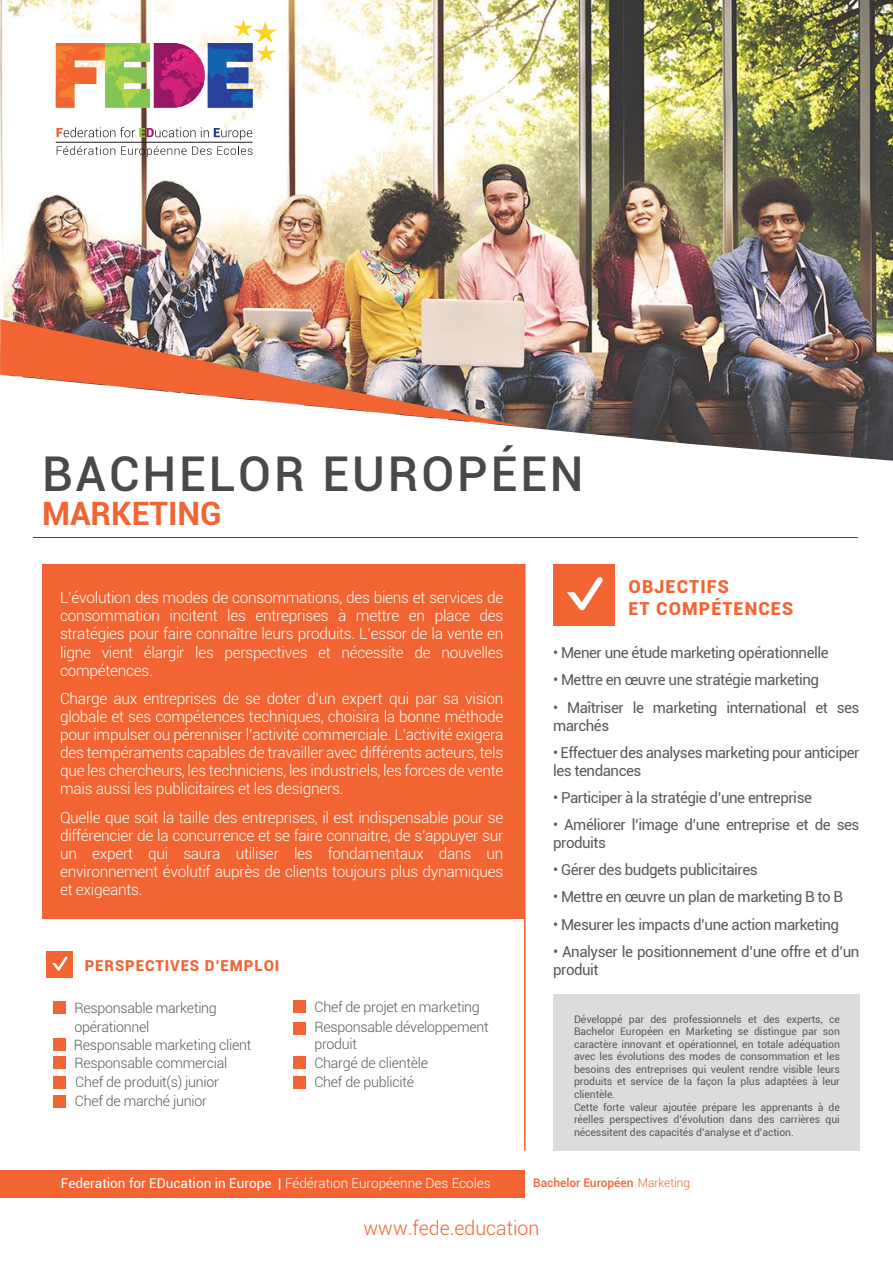
<style>
.page{position:relative;width:893px;height:1263px;background:#fff}
.page>*{position:absolute;margin:0;border:0;box-sizing:border-box;transform-origin:0 0}
.t1{font:500 48px "Roboto";letter-spacing:.06em;color:#484a4a}
.t2{font:700 32.25px "Roboto";color:#f26432}
.t3{font:300 19.5px "Roboto";color:#f26432}
.t4{font:900 17.85px/21.5px "Roboto";letter-spacing:.06em;color:#f26432}
.t5{font:300 15.45px/18px "Roboto";letter-spacing:-.02em;color:#fff;text-align:justify}
.t6{font:15.15px/18.1px "Roboto";letter-spacing:-.03em;color:#585c59}
.t7{font:900 15px "Roboto";letter-spacing:.06em;color:#f26432}
.t8{font:300 14.25px/18.3px "Roboto";letter-spacing:-.02em;color:#585c59}
.t9{font:13.5px "Roboto";color:#fff}
.t10{font:500 12px "Roboto";letter-spacing:-.005em;color:#f26432}
.t11{font:10.5px/12.6px "Roboto";letter-spacing:-.01em;color:#585c59}
.s1{font-weight:300}
</style>
<div class="page">
<img style="left:0;top:0;width:893px;height:461px">
<div style="left:42px;top:564px;width:483px;height:355px;background:#f26432"></div>
<hr style="left:33px;top:537px;width:825px;height:1px;background:#484a4a">
<div style="left:553px;top:564px;width:62px;height:62px;background:#f26432"></div>
<svg style="left:567px;top:577px;width:36px;height:33px"></svg>
<img style="left:0;top:319px;width:525px;height:108px">
<svg style="left:56px;top:19px;width:221px;height:89px"></svg>
<svg style="left:57px;top:127px;width:195px;height:13px"></svg>
<svg style="left:57px;top:146px;width:58px;height:9px"></svg>
<svg style="left:121px;top:146px;width:131px;height:11px"></svg>
<hr style="left:56px;top:142px;width:197px;height:1px;background:#211d1e">
<div style="left:0;top:1170px;width:525px;height:27px;background:#f26432"></div>
<hr style="left:524px;top:564px;width:2px;height:587px;background:#f26432">
<div style="left:46px;top:951px;width:27px;height:26px;background:#f26432"></div>
<svg style="left:52px;top:956px;width:16px;height:15px"></svg>
<div style="left:53px;top:1001px;width:13px;height:13px;background:#f26432"></div>
<div style="left:53px;top:1038px;width:13px;height:13px;background:#f26432"></div>
<div style="left:53px;top:1055px;width:13px;height:13px;background:#f26432"></div>
<div style="left:293px;top:1000px;width:13px;height:13px;background:#f26432"></div>
<div style="left:53px;top:1076px;width:13px;height:13px;background:#f26432"></div>
<div style="left:293px;top:1022px;width:13px;height:13px;background:#f26432"></div>
<div style="left:293px;top:1056px;width:13px;height:13px;background:#f26432"></div>
<div style="left:53px;top:1095px;width:13px;height:13px;background:#f26432"></div>
<div style="left:293px;top:1076px;width:13px;height:13px;background:#f26432"></div>
<div style="left:553px;top:994px;width:306px;height:157px;background:#dcdcdc"></div>
<h1 class="t1" style="left:42px;top:440px;width:543px">BACHELOR EUROPÉEN</h1>
<h2 class="t2" style="left:42px;top:491px;width:181px">MARKETING</h2>
<p class="t5" style="left:60px;top:588px;width:445px">L’évolution des modes de consommations, des biens et services de consommation incitent les entreprises à mettre en place des stratégies pour faire connaître leurs produits. L’essor de la vente en ligne vient élargir les perspectives et nécessite de nouvelles compétences.</p>
<p class="t5" style="left:60px;top:689px;width:445px">Charge aux entreprises de se doter d’un expert qui par sa vision globale et ses compétences techniques, choisira la bonne méthode pour impulser ou pérenniser l’activité commerciale. L’activité exigera des tempéraments capables de travailler avec différents acteurs, tels que les chercheurs, les techniciens, les industriels, les forces de vente mais aussi les publicitaires et les designers.</p>
<p class="t5" style="left:60px;top:807px;width:445px">Quelle que soit la taille des entreprises, il est indispensable pour se différencier de la concurrence et se faire connaitre, de s’appuyer sur un expert qui saura utiliser les fondamentaux dans un environnement évolutif auprès de clients toujours plus dynamiques et exigeants.</p>
<p class="t7" style="left:85px;top:955px;width:196px">PERSPECTIVES D’EMPLOI</p>
<p class="t8" style="left:74px;top:998px;width:144px">Responsable marketing opérationnel</p>
<p class="t8" style="left:59px;top:1035px;width:195px;text-align:center">- Responsable marketing client<br>Responsable commercial</p>
<p class="t8" style="left:75px;top:1072px;width:145px">Chef de produit(s) junior</p>
<p class="t8" style="left:75px;top:1091px;width:134px">Chef de marché junior</p>
<p class="t8" style="left:315px;top:997px;width:167px">Chef de projet en marketing</p>
<p class="t8" style="left:314px;top:1018px;width:176px;line-height:17.1px">Responsable développement produit</p>
<p class="t8" style="left:314px;top:1053px;width:115px">Chargé de clientèle</p>
<p class="t8" style="left:314px;top:1073px;width:101px">Chef de publicité</p>
<p class="t4" style="left:628px;top:575px;width:166px">OBJECTIFS<br>ET COMPÉTENCES</p>
<p class="t6" style="left:553px;top:643px;width:277px">• Mener une étude marketing opérationnelle</p>
<p class="t6" style="left:553px;top:670px;width:268px">• Mettre en œuvre une stratégie marketing</p>
<p class="t6" style="left:553px;top:697px;width:308px">• Maîtriser le marketing international et ses marchés</p>
<p class="t6" style="left:553px;top:743px;width:308px">• Effectuer des analyses marketing pour anticiper les tendances</p>
<p class="t6" style="left:553px;top:788px;width:260px">• Participer à la stratégie d’une entreprise</p>
<p class="t6" style="left:553px;top:815px;width:308px">• Améliorer l’image d’une entreprise et de ses produits</p>
<p class="t6" style="left:553px;top:860px;width:206px">• Gérer des budgets publicitaires</p>
<p class="t6" style="left:553px;top:887px;width:292px">• Mettre en œuvre un plan de marketing B to B</p>
<p class="t6" style="left:553px;top:914px;width:287px">• Mesurer les impacts d’une action marketing</p>
<p class="t6" style="left:553px;top:942px;width:308px">• Analyser le positionnement d’une offre et d’un produit</p>
<p class="t11" style="left:574px;top:1012px;width:267px">Développé par des professionnels et des experts, ce Bachelor Européen en Marketing se distingue par son caractère innovant et opérationnel, en totale adéquation avec les évolutions des modes de consommation et les besoins des entreprises qui veulent rendre visible leurs produits et service de la façon la plus adaptées à leur clientèle.<br>Cette forte valeur ajoutée prépare les apprenants à de réelles perspectives d’évolution dans des carrières qui nécessitent des capacités d’analyse et d’action.</p>
<p class="t9" style="left:61px;top:1173px;width:431px">Federation for EDucation in Europe | <span class="s1">Fédération Européenne Des Ecoles</span></p>
<p class="t10" style="left:533px;top:1175px;width:159px">Bachelor Européen <span class="s1">Marketing</span></p>
<p class="t3" style="left:364px;top:1214px;width:177px">www.fede.education</p>
</div>
